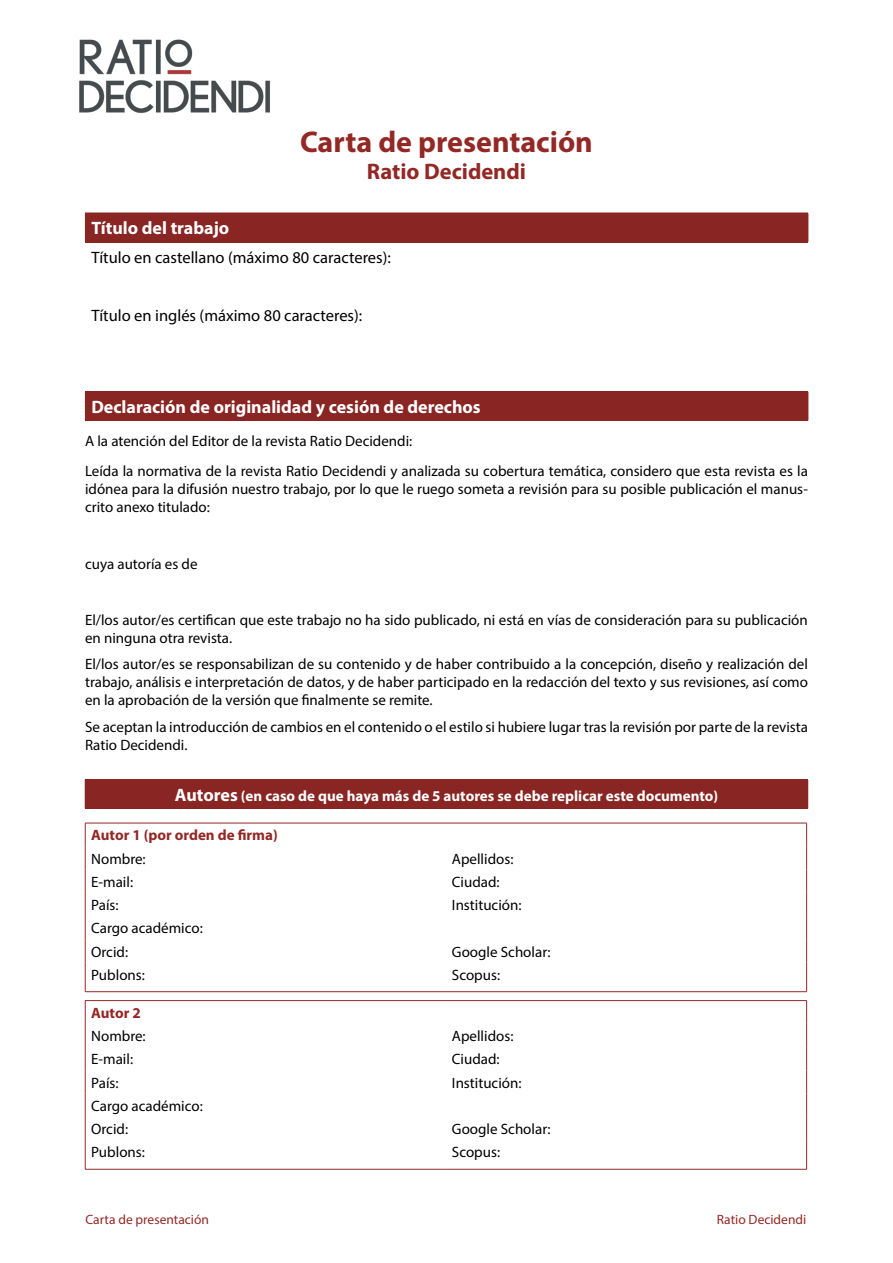
<style>
.page{position:relative;width:893px;height:1263px;background:#fff}
.page>*{position:absolute;margin:0;border:0;box-sizing:border-box;transform-origin:0 0}
.t1{font:700 30px "Myriad Pro";color:#932825}
.t2{font:700 22.5px "Myriad Pro";color:#932825}
.t3{font:700 18px "Myriad Pro";color:#fff}
.t4{font:16.5px "Myriad Pro";color:#000}
.t5{font:15px/18px "Myriad Pro";color:#000;text-align:justify}
.t6{font:700 15px "Myriad Pro";color:#fff}
.t7{font:700 15px "Myriad Pro";color:#932825}
.t8{font:13.5px "Myriad Pro";color:#932825}
.s1{font-size:18px}
</style>
<div class="page">
<img style="left:79px;top:39px;width:191px;height:75px">
<div style="left:85px;top:213px;width:723px;height:29px;background:#892522"></div>
<svg style="left:808px;top:213px;width:1px;height:29px"></svg>
<div style="left:85px;top:392px;width:723px;height:29px;background:#892522"></div>
<hr style="left:85px;top:391px;width:723px;height:1px;background:#892522">
<svg style="left:808px;top:392px;width:1px;height:28px"></svg>
<div style="left:85px;top:780px;width:723px;height:29px;background:#892522"></div>
<hr style="left:85px;top:779px;width:723px;height:1px;background:#892522">
<hr style="left:85px;top:823px;width:361px;height:1px;background:#932825">
<hr style="left:446px;top:823px;width:361px;height:1px;background:#932825">
<svg style="left:85px;top:823px;width:1px;height:168px"></svg>
<svg style="left:806px;top:823px;width:1px;height:168px"></svg>
<hr style="left:85px;top:991px;width:361px;height:1px;background:#932825">
<hr style="left:446px;top:991px;width:361px;height:1px;background:#932825">
<hr style="left:85px;top:1000px;width:361px;height:1px;background:#932825">
<hr style="left:446px;top:1000px;width:361px;height:1px;background:#932825">
<svg style="left:85px;top:1001px;width:1px;height:168px"></svg>
<svg style="left:806px;top:1001px;width:1px;height:168px"></svg>
<hr style="left:85px;top:1169px;width:361px;height:1px;background:#932825">
<hr style="left:446px;top:1169px;width:361px;height:1px;background:#932825">
<p class="t1" style="left:300px;top:123px;width:294px">Carta de presentación</p>
<p class="t2" style="left:367px;top:157px;width:161px">Ratio Decidendi</p>
<p class="t3" style="left:91px;top:216px;width:139px">Título del trabajo</p>
<p class="t4" style="left:91px;top:247px;width:301px">Título en castellano (máximo 80 caracteres):</p>
<p class="t4" style="left:91px;top:305px;width:272px">Título en inglés (máximo 80 caracteres):</p>
<p class="t3" style="left:91px;top:395px;width:391px">Declaración de originalidad y cesión de derechos</p>
<p class="t5" style="left:85px;top:431px;width:329px">A la atención del Editor de la revista Ratio Decidendi:</p>
<p class="t5" style="left:85px;top:462px;width:724px">Leída la normativa de la revista Ratio Decidendi y analizada su cobertura temática, considero que esta revista es la idónea para la difusión nuestro trabajo, por lo que le ruego someta a revisión para su posible publicación el manus&shy;crito anexo titulado:</p>
<p class="t5" style="left:85px;top:554px;width:114px">cuya autoría es de</p>
<p class="t5" style="left:85px;top:611px;width:724px">El/los autor/es certifican que este trabajo no ha sido publicado, ni está en vías de consideración para su publicación en ninguna otra revista.</p>
<p class="t5" style="left:85px;top:655px;width:724px">El/los autor/es se responsabilizan de su contenido y de haber contribuido a la concepción, diseño y realización del trabajo, análisis e interpretación de datos, y de haber participado en la redacción del texto y sus revisiones, así como en la aprobación de la versión que finalmente se remite.</p>
<p class="t5" style="left:85px;top:718px;width:724px">Se aceptan la introducción de cambios en el contenido o el estilo si hubiere lugar tras la revisión por parte de la revista<br>Ratio Decidendi.</p>
<p class="t6" style="left:175px;top:786px;width:545px"><span class="s1">Autores</span> (en caso de que haya más de 5 autores se debe replicar este documento)</p>
<p class="t7" style="left:91px;top:825px;width:188px">Autor 1 (por orden de firma)</p>
<p class="t5" style="left:91px;top:849px;width:56px">Nombre:</p>
<p class="t5" style="left:452px;top:849px;width:63px">Apellidos:</p>
<p class="t5" style="left:91px;top:872px;width:43px">E-mail:</p>
<p class="t5" style="left:452px;top:872px;width:49px">Ciudad:</p>
<p class="t5" style="left:91px;top:896px;width:29px">País:</p>
<p class="t5" style="left:452px;top:896px;width:71px">Institución:</p>
<p class="t5" style="left:91px;top:919px;width:113px">Cargo académico:</p>
<p class="t5" style="left:91px;top:942px;width:38px">Orcid:</p>
<p class="t5" style="left:452px;top:942px;width:100px">Google Scholar:</p>
<p class="t5" style="left:91px;top:965px;width:55px">Publons:</p>
<p class="t5" style="left:452px;top:965px;width:50px">Scopus:</p>
<p class="t7" style="left:91px;top:1003px;width:51px">Autor 2</p>
<p class="t5" style="left:91px;top:1027px;width:56px">Nombre:</p>
<p class="t5" style="left:452px;top:1027px;width:63px">Apellidos:</p>
<p class="t5" style="left:91px;top:1050px;width:43px">E-mail:</p>
<p class="t5" style="left:452px;top:1050px;width:49px">Ciudad:</p>
<p class="t5" style="left:91px;top:1073px;width:29px">País:</p>
<p class="t5" style="left:452px;top:1073px;width:71px">Institución:</p>
<p class="t5" style="left:91px;top:1096px;width:113px">Cargo académico:</p>
<p class="t5" style="left:91px;top:1120px;width:38px">Orcid:</p>
<p class="t5" style="left:452px;top:1120px;width:100px">Google Scholar:</p>
<p class="t5" style="left:91px;top:1143px;width:55px">Publons:</p>
<p class="t5" style="left:452px;top:1143px;width:50px">Scopus:</p>
<p class="t8" style="left:86px;top:1211px;width:125px">Carta de presentación</p>
<p class="t8" style="left:717px;top:1211px;width:91px">Ratio Decidendi</p>
</div>
